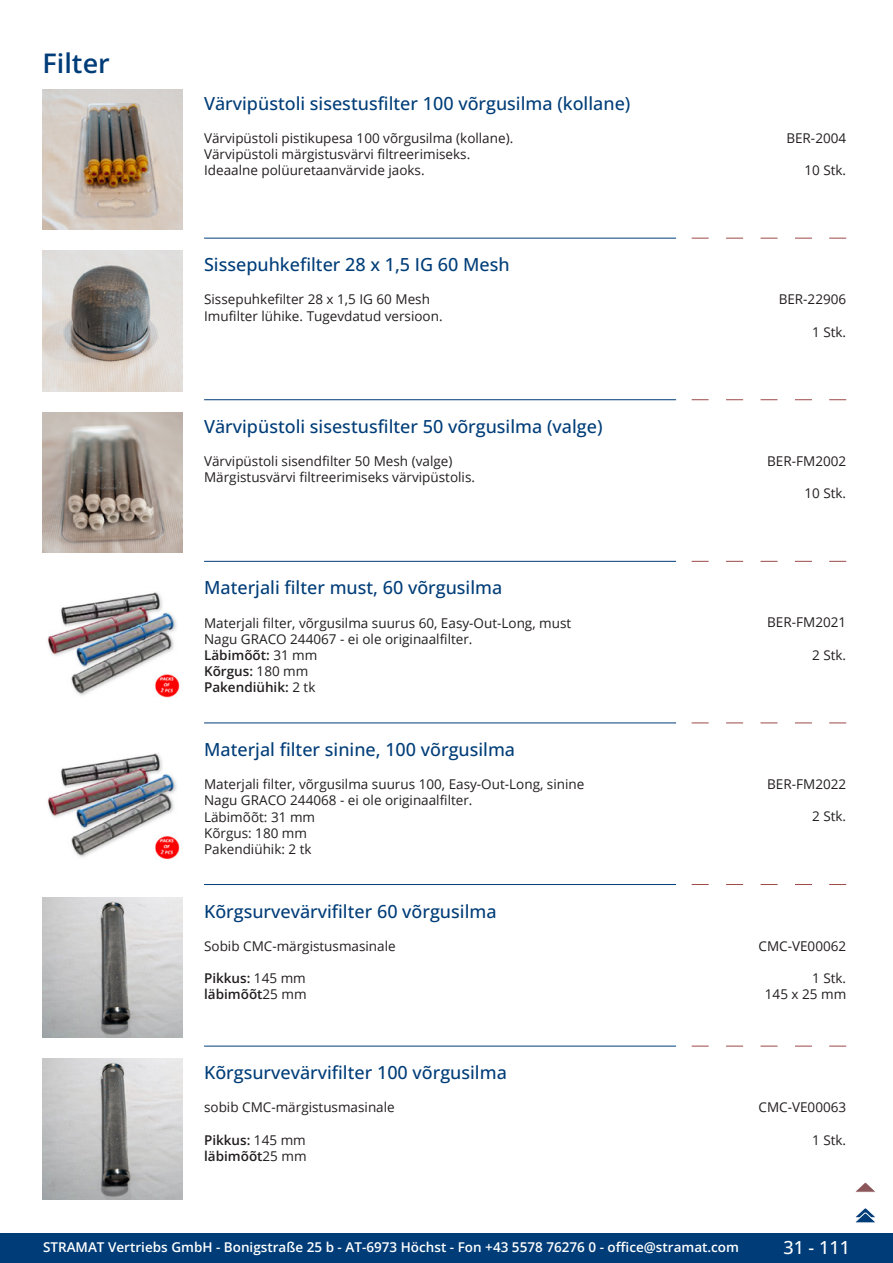
<style>
.page{position:relative;width:893px;height:1263px;background:#fff}
.page>*{position:absolute;margin:0;border:0;box-sizing:border-box;transform-origin:0 0}
.GruppeName{font:600 27px "Open Sans";color:#003d78}
.ArtikelName{font:500 18px "Open Sans";color:#003d78}
.t1{font:500 18px "Open Sans";color:#fff}
.Beschreibung{font:13.5px/16.2px "Open Sans";color:#231f20}
.ArtikelNummer{font:13.5px "Open Sans";color:#231f20}
.t2{font:600 13.5px "Open Sans";color:#fff}
.Beschreibung-2{font:600 13.5px/16.2px "Open Sans";color:#231f20}
.s1{font-weight:600}
.s2{font-weight:400}
</style>
<div class="page">
<div style="left:0;top:1233px;width:893px;height:30px;background:#003d78"></div>
<img style="left:43px;top:89px;width:140px;height:141px">
<img style="left:43px;top:251px;width:140px;height:140px">
<svg style="left:692px;top:238px;width:17px;height:1px"></svg>
<svg style="left:726px;top:238px;width:17px;height:1px"></svg>
<svg style="left:760px;top:238px;width:17px;height:1px"></svg>
<svg style="left:795px;top:238px;width:17px;height:1px"></svg>
<svg style="left:829px;top:238px;width:17px;height:1px"></svg>
<hr style="left:204px;top:238px;width:472px;height:1px;background:#003d78">
<img style="left:43px;top:412px;width:140px;height:141px">
<svg style="left:692px;top:399px;width:17px;height:1px"></svg>
<svg style="left:726px;top:399px;width:17px;height:1px"></svg>
<svg style="left:760px;top:399px;width:17px;height:1px"></svg>
<svg style="left:795px;top:399px;width:17px;height:1px"></svg>
<svg style="left:829px;top:399px;width:17px;height:1px"></svg>
<hr style="left:204px;top:399px;width:472px;height:1px;background:#003d78">
<img style="left:47px;top:592px;width:133px;height:106px">
<svg style="left:692px;top:561px;width:17px;height:1px"></svg>
<svg style="left:726px;top:561px;width:17px;height:1px"></svg>
<svg style="left:760px;top:561px;width:17px;height:1px"></svg>
<svg style="left:795px;top:561px;width:17px;height:1px"></svg>
<svg style="left:829px;top:561px;width:17px;height:1px"></svg>
<hr style="left:204px;top:561px;width:472px;height:1px;background:#003d78">
<img style="left:47px;top:753px;width:133px;height:107px">
<svg style="left:692px;top:723px;width:17px;height:1px"></svg>
<svg style="left:726px;top:723px;width:17px;height:1px"></svg>
<svg style="left:760px;top:723px;width:17px;height:1px"></svg>
<svg style="left:795px;top:723px;width:17px;height:1px"></svg>
<svg style="left:829px;top:723px;width:17px;height:1px"></svg>
<hr style="left:204px;top:723px;width:472px;height:1px;background:#003d78">
<img style="left:43px;top:897px;width:140px;height:140px">
<svg style="left:692px;top:884px;width:17px;height:1px"></svg>
<svg style="left:726px;top:884px;width:17px;height:1px"></svg>
<svg style="left:760px;top:884px;width:17px;height:1px"></svg>
<svg style="left:795px;top:884px;width:17px;height:1px"></svg>
<svg style="left:829px;top:884px;width:17px;height:1px"></svg>
<hr style="left:204px;top:884px;width:472px;height:1px;background:#003d78">
<img style="left:43px;top:1059px;width:140px;height:140px">
<svg style="left:692px;top:1046px;width:17px;height:1px"></svg>
<svg style="left:726px;top:1046px;width:17px;height:1px"></svg>
<svg style="left:760px;top:1046px;width:17px;height:1px"></svg>
<svg style="left:795px;top:1046px;width:17px;height:1px"></svg>
<svg style="left:829px;top:1046px;width:17px;height:1px"></svg>
<hr style="left:204px;top:1046px;width:472px;height:1px;background:#003d78">
<svg style="left:856px;top:1183px;width:19px;height:9px"></svg>
<svg style="left:855px;top:1208px;width:21px;height:15px"></svg>
<p class="GruppeName" style="left:43px;top:44px;width:69px">Filter</p>
<p class="ArtikelName" style="left:204px;top:91px;width:428px">Värvipüstoli sisestusfilter 100 võrgusilma (kollane)</p>
<p class="Beschreibung" style="left:204px;top:129px;width:311px">Värvipüstoli pistikupesa 100 võrgusilma (kollane).<br>Värvipüstoli märgistusvärvi filtreerimiseks.<br>Ideaalne polüuretaanvärvide jaoks.</p>
<p class="ArtikelNummer" style="left:786px;top:128px;width:61px">BER-2004</p>
<p class="ArtikelNummer" style="left:804px;top:161px;width:43px">10 Stk.</p>
<p class="ArtikelName" style="left:204px;top:252px;width:307px">Sissepuhkefilter 28 x 1,5 IG 60 Mesh</p>
<p class="Beschreibung" style="left:204px;top:291px;width:240px">Sissepuhkefilter 28 x 1,5 IG 60 Mesh<br>Imufilter lühike. Tugevdatud versioon.</p>
<p class="ArtikelNummer" style="left:779px;top:290px;width:69px">BER-22906</p>
<p class="ArtikelNummer" style="left:812px;top:322px;width:36px">1 Stk.</p>
<p class="ArtikelName" style="left:204px;top:414px;width:400px">Värvipüstoli sisestusfilter 50 võrgusilma (valge)</p>
<p class="Beschreibung" style="left:204px;top:453px;width:272px">Värvipüstoli sisendfilter 50 Mesh (valge)<br>Märgistusvärvi filtreerimiseks värvipüstolis.</p>
<p class="ArtikelNummer" style="left:767px;top:452px;width:80px">BER-FM2002</p>
<p class="ArtikelNummer" style="left:804px;top:484px;width:43px">10 Stk.</p>
<p class="ArtikelName" style="left:204px;top:575px;width:300px">Materjali filter must, 60 võrgusilma</p>
<p class="Beschreibung" style="left:204px;top:614px;width:369px">Materjali filter, võrgusilma suurus 60, Easy-Out-Long, must<br>Nagu GRACO 244067 - ei ole originaalfilter.<br><span class="s1">Läbimõõt:</span> 31 mm<br><span class="s1">Kõrgus:</span> 180 mm<br><span class="s1">Pakendiühik:</span> 2 tk</p>
<p class="ArtikelNummer" style="left:767px;top:613px;width:80px">BER-FM2021</p>
<p class="ArtikelNummer" style="left:812px;top:646px;width:36px">2 Stk.</p>
<p class="ArtikelName" style="left:204px;top:737px;width:313px">Materjal filter sinine, 100 võrgusilma</p>
<p class="Beschreibung" style="left:204px;top:776px;width:382px">Materjali filter, võrgusilma suurus 100, Easy-Out-Long, sinine<br>Nagu GRACO 244068 - ei ole originaalfilter.<br>Läbimõõt: 31 mm<br>Kõrgus: 180 mm<br>Pakendiühik: 2 tk</p>
<p class="ArtikelNummer" style="left:767px;top:775px;width:80px">BER-FM2022</p>
<p class="ArtikelNummer" style="left:812px;top:807px;width:36px">2 Stk.</p>
<p class="ArtikelName" style="left:204px;top:899px;width:294px">Kõrgsurvevärvifilter 60 võrgusilma</p>
<p class="Beschreibung" style="left:204px;top:937px;width:193px">Sobib CMC-märgistusmasinale</p>
<p class="Beschreibung-2" style="left:204px;top:970px;width:104px">Pikkus: <span class="s2">145 mm </span>läbimõõt<span class="s2">25 mm</span></p>
<p class="ArtikelName" style="left:204px;top:1060px;width:304px">Kõrgsurvevärvifilter 100 võrgusilma</p>
<p class="Beschreibung" style="left:204px;top:1099px;width:192px">sobib CMC-märgistusmasinale</p>
<p class="Beschreibung-2" style="left:204px;top:1131px;width:104px">Pikkus: <span class="s2">145 mm </span>läbimõõt<span class="s2">25 mm</span></p>
<p class="ArtikelNummer" style="left:758px;top:936px;width:89px">CMC-VE00062</p>
<p class="ArtikelNummer" style="left:812px;top:969px;width:36px">1 Stk.</p>
<p class="ArtikelNummer" style="left:765px;top:985px;width:83px">145 x 25 mm</p>
<p class="ArtikelNummer" style="left:758px;top:1098px;width:89px">CMC-VE00063</p>
<p class="ArtikelNummer" style="left:812px;top:1130px;width:36px">1 Stk.</p>
<p class="t2" style="left:43px;top:1238px;width:698px">STRAMAT Vertriebs GmbH - Bonigstraße 25 b - AT-6973 Höchst - Fon +43 5578 76276 0 - office@stramat.com</p>
<h2 class="t1" style="left:783px;top:1234px;width:68px">31 - 111</h2>
</div>
